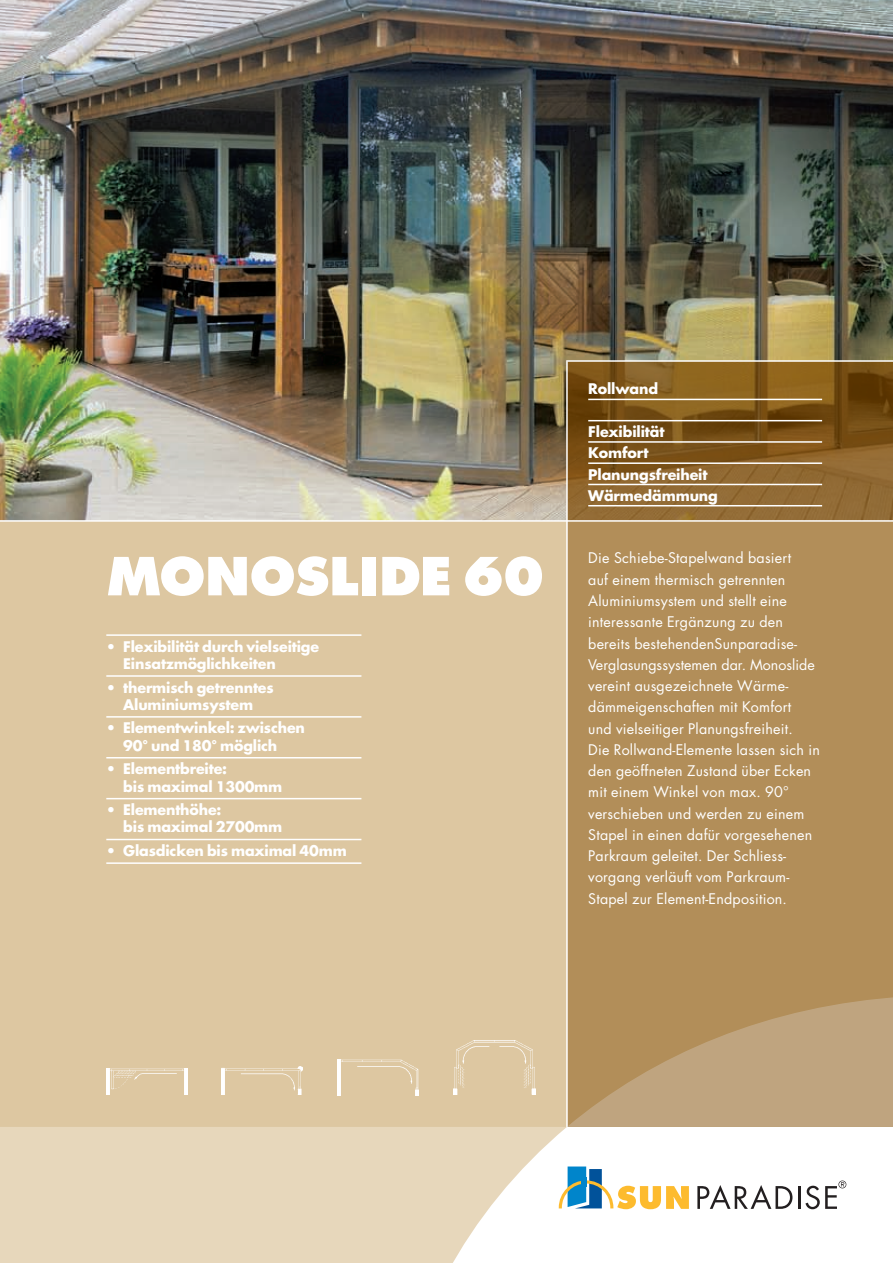
<style>
.page{position:relative;width:893px;height:1263px;background:#fff}
.page>*{position:absolute;margin:0;border:0;box-sizing:border-box;transform-origin:0 0}
.t1{font:800 51px "Futura";letter-spacing:-.005em;color:#fff}
.t2{font:14.25px/21.3px "Futura";letter-spacing:.015em;color:#fff}
.t3{font:700 14.25px/17.2px "Futura";letter-spacing:-.01em;color:#fff}
</style>
<div class="page">
<div style="left:0;top:0;width:893px;height:1127px;background:#ddc7a1"></div>
<svg style="left:0;top:1127px;width:567px;height:136px;background:#e9dbc2"></svg>
<img style="left:0;top:0;width:893px;height:520px">
<svg style="left:568px;top:362px;width:325px;height:158px;background:#835c22"></svg>
<svg style="left:568px;top:522px;width:325px;height:605px;background:#b3915e"></svg>
<hr style="left:566px;top:361px;width:2px;height:766px;background:#fff">
<hr style="left:0;top:520px;width:893px;height:2px;background:#fff">
<hr style="left:566px;top:360px;width:327px;height:2px;background:#fff">
<svg style="left:559px;top:1166px;width:130px;height:43px"></svg>
<svg style="left:697px;top:1185px;width:95px;height:24px"></svg>
<hr style="left:798px;top:1186px;width:2px;height:23px;background:#231f20">
<div style="left:581px;top:1177px;width:5px;height:10px;background:#0085cb"></div>
<svg style="left:805px;top:1180px;width:41px;height:29px"></svg>
<hr style="left:106px;top:634px;width:255px;height:2px;background:#fff">
<hr style="left:106px;top:675px;width:255px;height:2px;background:#fff">
<hr style="left:106px;top:716px;width:255px;height:2px;background:#fff">
<hr style="left:106px;top:757px;width:255px;height:1px;background:#fff">
<hr style="left:106px;top:798px;width:255px;height:1px;background:#fff">
<hr style="left:106px;top:839px;width:255px;height:1px;background:#fff">
<hr style="left:106px;top:862px;width:255px;height:2px;background:#fff">
<hr style="left:588px;top:399px;width:234px;height:1px;background:#fff">
<hr style="left:588px;top:420px;width:234px;height:1px;background:#fff">
<hr style="left:588px;top:441px;width:234px;height:2px;background:#fff">
<hr style="left:588px;top:462px;width:234px;height:2px;background:#fff">
<hr style="left:588px;top:484px;width:234px;height:1px;background:#fff">
<hr style="left:588px;top:505px;width:234px;height:1px;background:#fff">
<img style="left:106px;top:1068px;width:82px;height:27px">
<img style="left:221px;top:1066px;width:82px;height:28px">
<img style="left:337px;top:1060px;width:82px;height:35px">
<img style="left:454px;top:1041px;width:82px;height:54px">
<h1 class="t1" style="left:106px;top:545px;width:440px">MONOSLIDE 60</h1>
<p class="t3" style="left:123px;top:637px;width:197px;text-indent:-17px">• Flexibilität durch vielseitige<br>Einsatzmöglichkeiten</p>
<p class="t3" style="left:106px;top:678px;width:169px;text-align:center">• thermisch getrenntes<br>Aluminiumsystem</p>
<p class="t3" style="left:123px;top:719px;width:183px;text-indent:-17px">• Elementwinkel: zwischen<br>90° und 180° möglich</p>
<p class="t3" style="left:123px;top:760px;width:160px;text-indent:-17px">• Elementbreite:<br>bis maximal 1300mm</p>
<p class="t3" style="left:123px;top:801px;width:160px;text-indent:-17px">• Elementhöhe:<br>bis maximal 2700mm</p>
<p class="t3" style="left:106px;top:842px;width:242px">• Glasdicken bis maximal 40mm</p>
<p class="t3" style="left:588px;top:380px;width:71px">Rollwand</p>
<p class="t3" style="left:588px;top:421px;width:131px;line-height:21.3px">Flexibilität<br>Komfort<br>Planungsfreiheit<br>Wärmedämmung</p>
<p class="t2" style="left:588px;top:548px;width:233px">Die Schiebe-Stapelwand basiert<br>auf einem thermisch getrennten Aluminiumsystem und stellt eine interessante Ergänzung zu den bereits bestehendenSunparadise-Verglasungssystemen dar. Monoslide vereint ausgezeichnete Wärme&shy;dämmeigenschaften mit Komfort<br>und vielseitiger Planungsfreiheit.<br>Die Rollwand-Elemente lassen sich in den geöffneten Zustand über Ecken mit einem Winkel von max. 90° verschieben und werden zu einem Stapel in einen dafür vorgesehenen Parkraum geleitet. Der Schliess&shy;vorgang verläuft vom Parkraum-Stapel zur Element-Endposition.</p>
</div>
